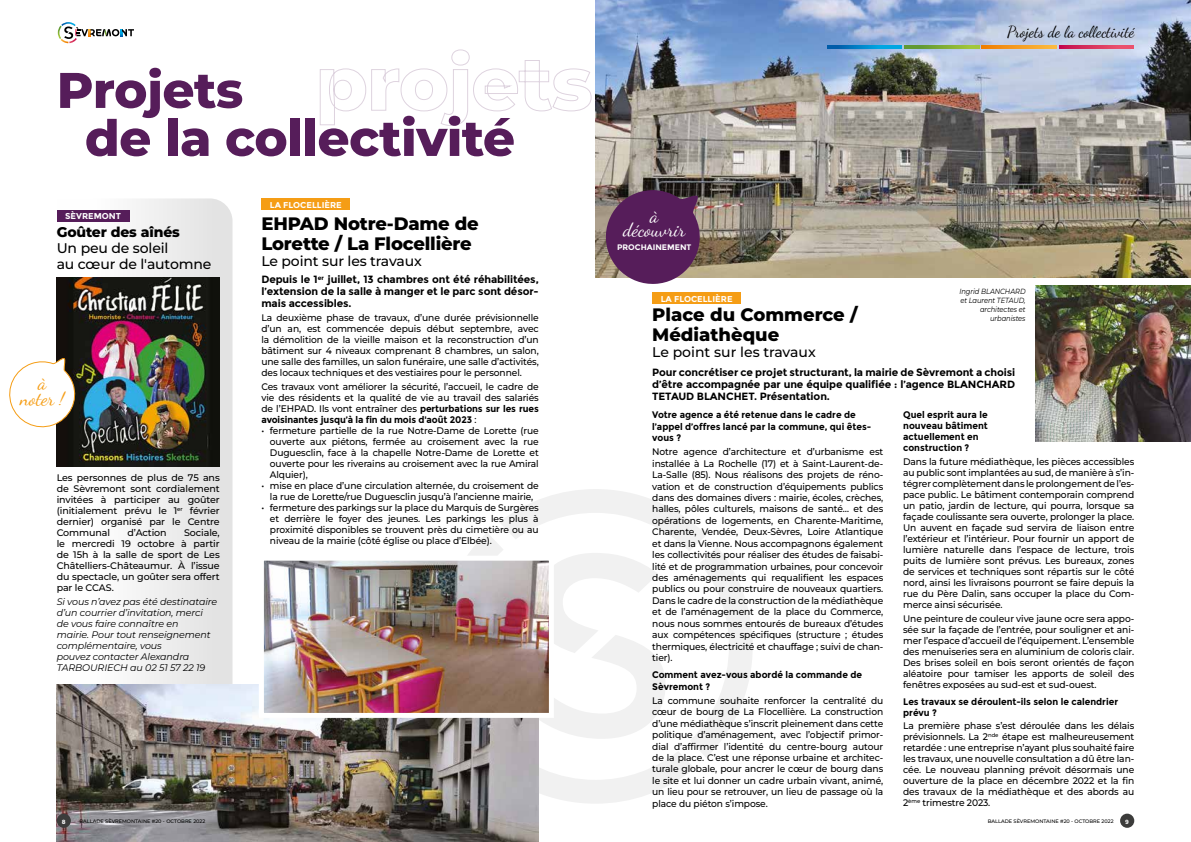
<style>
.page{position:relative;width:1191px;height:842px;background:#fff}
.page>*{position:absolute;margin:0;border:0;box-sizing:border-box;transform-origin:0 0}
.t1{font:800 50px/48px "Montserrat";letter-spacing:-.01em;color:#561d5a}
.t2{font:19px/14px "Dancing Script";color:#fff;text-align:center}
.t3{font:19px/16px "Dancing Script";color:#f59d15;text-align:center}
.t4{font:800 18px/20px "Montserrat";letter-spacing:-.01em;color:#000}
.t5{font:16px "Dancing Script";color:#000;scale:.96 1}
.t6{font:500 14px/16px "Montserrat";letter-spacing:-.01em;color:#000}
.t7{font:800 14px "Montserrat";letter-spacing:-.01em;color:#000}
.t8{font:700 10.5px/12px "Montserrat";letter-spacing:-.01em;color:#000;text-align:justify}
.t9{font:500 9.5px/11px "Montserrat";letter-spacing:-.01em;color:#000;text-align:justify;scale:.96 1}
.t10{font:500 9.5px/11px "Montserrat";letter-spacing:-.01em;color:#000;text-align:justify}
.t11{font:700 9.5px/11px "Montserrat";color:#000;scale:.96 1}
.t12{font:italic 9.5px/11px "Montserrat";letter-spacing:-.01em;color:#000}
.t13{font:700 8.5px "Montserrat";color:#fff}
.t14{font:700 8px "Montserrat";color:#fff}
.t15{font:italic 7.5px/9px "Montserrat";letter-spacing:-.01em;color:#000;text-align:right;scale:.9 1}
.t16{font:700 6px "Montserrat";color:#fff}
.t17{font:500 5px "Montserrat";color:#000}
.s1{font-size:75px}
.s2{font-weight:700}
</style>
<div class="page">
<svg style="left:57px;top:198px;width:175px;height:487px"></svg>
<svg style="left:468px;top:489px;width:284px;height:314px"></svg>
<img style="left:595px;top:0;width:596px;height:277px">
<img style="left:57px;top:685px;width:482px;height:157px">
<div style="left:57px;top:210px;width:73px;height:11px;background:#561d5a"></div>
<img style="left:265px;top:562px;width:283px;height:150px">
<div style="left:259px;top:556px;width:295px;height:162px;border:5px solid #fff"></div>
<div style="left:261px;top:198px;width:89px;height:11px;background:#f59d15"></div>
<img style="left:57px;top:277px;width:163px;height:190px">
<div style="left:652px;top:292px;width:89px;height:12px;background:#f59d15"></div>
<img style="left:1035px;top:286px;width:156px;height:156px">
<svg style="left:604px;top:190px;width:97px;height:94px;background:#653763"></svg>
<svg style="left:9px;top:356px;width:70px;height:75px"></svg>
<svg style="left:58px;top:22px;width:76px;height:21px"></svg>
<svg style="left:827px;top:45px;width:74px;height:3px"></svg>
<svg style="left:904px;top:45px;width:75px;height:3px"></svg>
<svg style="left:981px;top:45px;width:75px;height:3px"></svg>
<svg style="left:1059px;top:45px;width:74px;height:3px"></svg>
<div style="left:1120px;top:814px;width:14px;height:14px;background:#3c3c3b;border-radius:50%"></div>
<div style="left:57px;top:814px;width:14px;height:14px;background:#3c3c3b;border-radius:50%"></div>
<h1 class="t1" style="left:85px;top:65px;width:509px;text-indent:-28px">Projets <span class="s1">projets </span>de la collectivité</h1>
<p class="t13" style="left:65px;top:211px;width:57px">SÈVREMONT</p>
<h3 class="t7" style="left:57px;top:223px;width:125px">Goûter des aînés</h3>
<h3 class="t6" style="left:57px;top:240px;width:156px">Un peu de soleil<br>au cœur de l'automne</h3>
<h2 class="t3" style="left:20px;top:373px;width:46px">à noter !</h2>
<p class="t10" style="left:57px;top:472px;width:164px">Les personnes de plus de 75 ans de Sèvremont sont cordialement invitées à participer au goûter (initialement prévu le 1<sup>er</sup> février dernier) organisé par le Centre Communal</p>
<p class="t10" style="left:57px;top:527px;width:164px;text-indent:127px">Sociale, le mercredi 19 octobre à partir de 15h à la salle de sport de Les Châtelliers-Châteaumur. À l’issue du spectacle, un goûter sera offert par le CCAS.</p>
<p class="t12" style="left:57px;top:596px;width:162px">Si vous n’avez pas été destinataire d’un courrier d’invitation, merci de vous faire connaître en<br>mairie. Pour tout renseignement complémentaire, vous<br>pouvez contacter Alexandra<br>TARBOURIECH au 02 51 57 22 19</p>
<p class="t10" style="left:128px;top:527px;width:41px">d’Action</p>
<p class="t13" style="left:270px;top:200px;width:73px">LA FLOCELLIÈRE</p>
<h3 class="t4" style="left:261px;top:213px;width:219px">EHPAD Notre-Dame de<br>Lorette / La Flocellière</h3>
<h3 class="t6" style="left:261px;top:252px;width:162px">Le point sur les travaux</h3>
<p class="t8" style="left:261px;top:274px;width:279px">Depuis le 1<sup>er</sup> juillet, 13 chambres ont été réhabilitées, l’extension de la salle à manger et le parc sont désor&shy;mais accessibles.</p>
<p class="t9" style="left:261px;top:312px;width:290px">La deuxième phase de travaux, d’une durée prévisionnelle d’un an, est commencée depuis début septembre, avec la démolition de la vieille maison et la reconstruction d’un bâtiment sur 4 niveaux comprenant 8 chambres, un salon, une salle des familles, un salon funéraire, une salle d’activités, des locaux techniques et des vestiaires pour le personnel.</p>
<p class="t9" style="left:261px;top:381px;width:290px">Ces travaux vont améliorer la sécurité, l’accueil, le cadre de vie des résidents et la qualité de vie au travail des salariés de l’EHPAD. Ils vont entraîner des <span class="s2">perturbations sur les rues avoisinantes jusqu’à la fin du mois d'août 2023</span> :</p>
<p class="t9" style="left:270px;top:425px;width:281px;text-indent:-8px">• fermeture partielle de la rue Notre-Dame de Lorette (rue ouverte aux piétons, fermée au croisement avec la rue Duguesclin, face à la chapelle Notre-Dame de Lorette et ouverte pour les riverains au croisement avec la rue Amiral Alquier),</p>
<p class="t9" style="left:261px;top:480px;width:290px;text-align:center">• mise en place d’une circulation alternée, du croisement de la rue de Lorette/rue Duguesclin jusqu’à l’ancienne mairie,</p>
<p class="t9" style="left:270px;top:502px;width:281px;text-indent:-8px">• fermeture des parkings sur la place du Marquis de Surgères et derrière le foyer des jeunes. Les parkings les plus à proximité disponibles se trouvent près du cimetière ou au niveau de la mairie (côté église ou place d’Elbée).</p>
<h2 class="t2" style="left:623px;top:207px;width:64px">à découvrir</h2>
<p class="t14" style="left:617px;top:242px;width:76px">PROCHAINEMENT</p>
<p class="t13" style="left:660px;top:294px;width:73px">LA FLOCELLIÈRE</p>
<h3 class="t4" style="left:652px;top:304px;width:207px">Place du Commerce /<br>Médiathèque</h3>
<h3 class="t6" style="left:652px;top:344px;width:165px">Le point sur les travaux</h3>
<h3 class="t5" style="left:1007px;top:20px;width:134px">Projets de la collectivité</h3>
<p class="t15" style="left:959px;top:286px;width:75px">Ingrid BLANCHARD et Laurent TETAUD, architectes et urbanistes</p>
<p class="t8" style="left:652px;top:366px;width:364px">Pour concrétiser ce projet structurant, la mairie de Sèvremont a choisi d’être accompagnée par une équipe qualifiée : l’agence BLANCHARD TETAUD BLANCHET. Présentation.</p>
<p class="t11" style="left:652px;top:409px;width:230px;line-height:11.4px">Votre agence a été retenue dans le cadre de l’appel d’offres lancé par la commune, qui êtes&shy;vous ?</p>
<p class="t9" style="left:652px;top:446px;width:242px;line-height:11.4px">Notre agence d’architecture et d’urbanisme est installée à La Rochelle (17) et à Saint-Laurent-de-La-Salle (85). Nous réalisons des projets de réno&shy;vation et de construction d’équipements publics dans des domaines divers : mairie, écoles, crèches, halles, pôles culturels, maisons de santé… et des opérations de logements, en Charente-Maritime, Charente, Vendée, Deux-Sèvres, Loire Atlantique et dans la Vienne. Nous accompagnons également les collectivités pour réaliser des études de faisabi&shy;lité et de programmation urbaines, pour concevoir des aménagements qui requalifient les espaces publics ou pour construire de nouveaux quartiers.<br>Dans le cadre de la construction de la médiathèque et de l’aménagement de la place du Commerce, nous nous sommes entourés de bureaux d’études aux compétences spécifiques (structure ; études thermiques, électricité et chauffage ; suivi de chan&shy;tier).</p>
<p class="t11" style="left:652px;top:669px;width:220px;line-height:11.4px">Comment avez-vous abordé la commande de<br>Sèvremont ?</p>
<p class="t9" style="left:652px;top:694px;width:242px;line-height:11.4px">La commune souhaite renforcer la centralité du cœur de bourg de La Flocellière. La construction d’une médiathèque s’inscrit pleinement dans cette politique d’aménagement, avec l’objectif primor&shy;dial d’affirmer l’identité du centre-bourg autour de la place. C’est une réponse urbaine et architec&shy;turale globale, pour ancrer le cœur de bourg dans le site et lui donner un cadre urbain vivant, animé, un lieu pour se retrouver, un lieu de passage où la place du piéton s’impose.</p>
<p class="t11" style="left:903px;top:409px;width:90px">Quel esprit aura le nouveau bâtiment actuellement en construction ?</p>
<p class="t9" style="left:903px;top:456px;width:242px">Dans la future médiathèque, les pièces accessibles au public sont implantées au sud, de manière à s’in&shy;tégrer complètement dans le prolongement de l’es&shy;pace public. Le bâtiment contemporain comprend un patio, jardin de lecture, qui pourra, lorsque sa façade coulissante sera ouverte, prolonger la place.<br>Un auvent en façade sud servira de liaison entre l’extérieur et l’intérieur. Pour fournir un apport de lumière naturelle dans l’espace de lecture, trois puits de lumière sont prévus. Les bureaux, zones de services et techniques sont répartis sur le côté nord, ainsi les livraisons pourront se faire depuis la rue du Père Dalin, sans occuper la place du Com&shy;merce ainsi sécurisée.</p>
<p class="t9" style="left:903px;top:613px;width:242px">Une peinture de couleur vive jaune ocre sera appo&shy;sée sur la façade de l’entrée, pour souligner et ani&shy;mer l’espace d’accueil de l’équipement. L’ensemble des menuiseries sera en aluminium de coloris clair.<br>Des brises soleil en bois seront orientés de façon aléatoire pour tamiser les apports de soleil des fenêtres exposées au sud-est et sud-ouest.</p>
<p class="t11" style="left:903px;top:696px;width:225px">Les travaux se déroulent-ils selon le calendrier prévu ?</p>
<p class="t9" style="left:903px;top:720px;width:242px">La première phase s’est déroulée dans les délais prévisionnels. La 2<sup>nde</sup> étape est malheureusement retardée : une entreprise n’ayant plus souhaité faire les travaux, une nouvelle consultation a dû être lan&shy;cée. Le nouveau planning prévoit désormais une ouverture de la place en décembre 2022 et la fin des travaux de la médiathèque et des abords au 2<sup>ème</sup> trimestre 2023.</p>
<p class="t16" style="left:62px;top:818px;width:5px">8</p>
<p class="t17" style="left:79px;top:818px;width:127px">BALLADE SÈVREMONTAINE #20 - OCTOBRE 2022</p>
<p class="t17" style="left:987px;top:818px;width:127px">BALLADE SÈVREMONTAINE #20 - OCTOBRE 2022</p>
<p class="t16" style="left:1125px;top:818px;width:5px">9</p>
</div>
